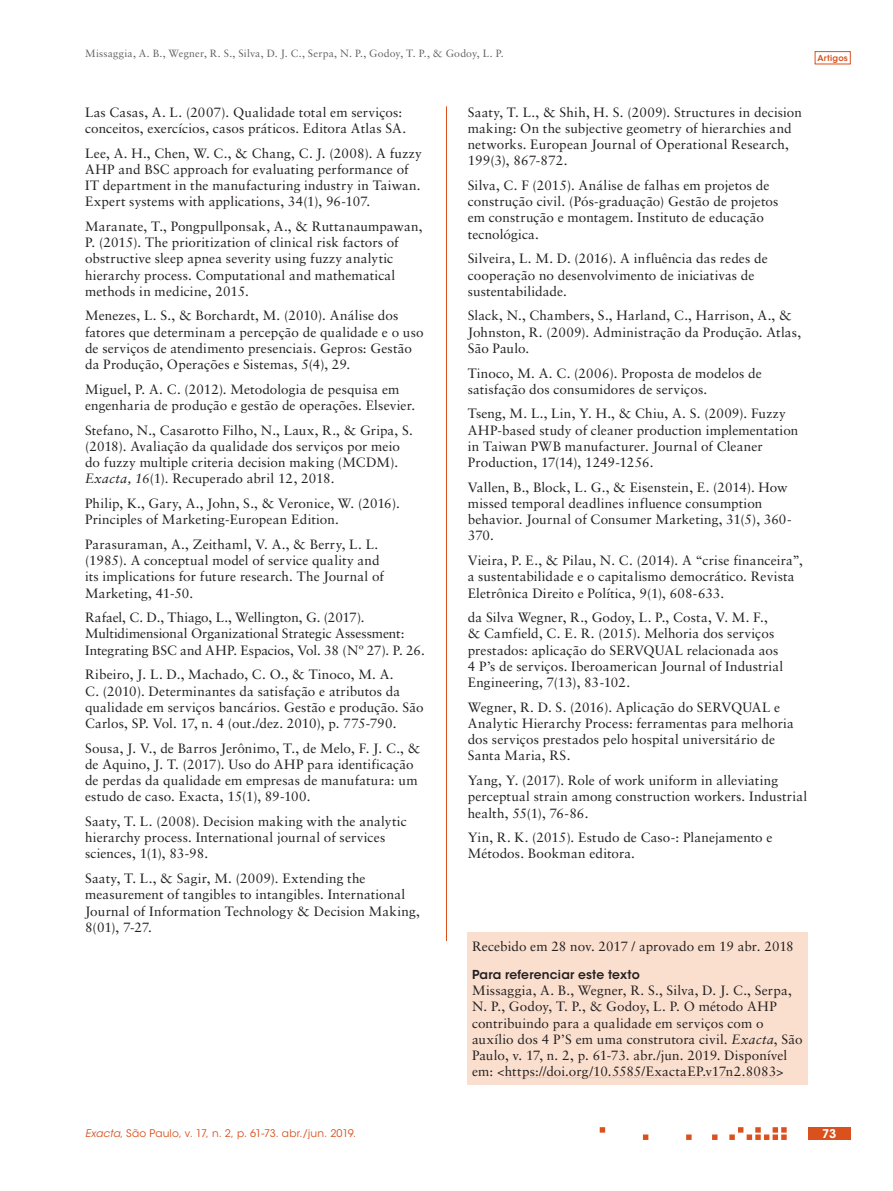
<style>
.page{position:relative;width:893px;height:1191px;background:#fff}
.page>*{position:absolute;margin:0;border:0;box-sizing:border-box;transform-origin:0 0}
.ex_Referencias{font:13.5px/16.2px "Sabon LT Std";letter-spacing:.01em;color:#231f20}
.ex_Tabela_-_titulo{font:600 12.3px "ITC Avant Garde Std";letter-spacing:.015em;color:#231f20}
.t1{font:600 12px "ITC Avant Garde Std";color:#fff}
.t2{font:10.5px "Sabon LT Std";letter-spacing:.02em;color:#636366}
.t3{font:10.5px "ITC Avant Garde Std";letter-spacing:.02em;color:#da511d}
.t4{font:600 8.25px "ITC Avant Garde Std";letter-spacing:.025em;color:#da511d}
.s1{font-style:italic}
</style>
<div class="page">
<svg style="left:600px;top:1127px;width:187px;height:13px"></svg>
<div style="left:815px;top:51px;width:35px;height:13px;border:1px solid #da511d"></div>
<div style="left:808px;top:1127px;width:42px;height:13px;background:#da511d"></div>
<hr style="left:446px;top:106px;width:1px;height:835px;background:#da511d">
<div style="left:468px;top:932px;width:340px;height:152px;background:#fadfce"></div>
<hr style="left:505px;top:1077px;width:271px;height:1px;background:#d1d2d4">
<p class="t2" style="left:85px;top:47px;width:420px">Missaggia, A. B., Wegner, R. S., Silva, D. J. C., Serpa, N. P., Godoy, T. P., &amp; Godoy, L. P.</p>
<p class="t4" style="left:817px;top:53px;width:32px">Artigos</p>
<p class="ex_Referencias" style="left:85px;top:104px;width:323px">Las Casas, A. L. (2007). Qualidade total em serviços: conceitos, exercícios, casos práticos. Editora Atlas SA.</p>
<p class="ex_Referencias" style="left:85px;top:145px;width:338px">Lee, A. H., Chen, W. C., &amp; Chang, C. J. (2008). A fuzzy AHP and BSC approach for evaluating performance of IT department in the manufacturing industry in Taiwan.<br>Expert systems with applications, 34(1), 96-107.</p>
<p class="ex_Referencias" style="left:85px;top:218px;width:339px">Maranate, T., Pongpullponsak, A., &amp; Ruttanaumpawan, P. (2015). The prioritization of clinical risk factors of obstructive sleep apnea severity using fuzzy analytic hierarchy process. Computational and mathematical methods in medicine, 2015.</p>
<p class="ex_Referencias" style="left:85px;top:307px;width:340px">Menezes, L. S., &amp; Borchardt, M. (2010). Análise dos fatores que determinam a percepção de qualidade e o uso de serviços de atendimento presenciais. Gepros: Gestão da Produção, Operações e Sistemas, 5(4), 29.</p>
<p class="ex_Referencias" style="left:85px;top:381px;width:332px">Miguel, P. A. C. (2012). Metodologia de pesquisa em engenharia de produção e gestão de operações. Elsevier.</p>
<p class="ex_Referencias" style="left:85px;top:422px;width:329px">Stefano, N., Casarotto Filho, N., Laux, R., &amp; Gripa, S. (2018). Avaliação da qualidade dos serviços por meio do fuzzy multiple criteria decision making (MCDM).<br><span class="s1">Exacta, 16</span>(1). Recuperado abril 12, 2018.</p>
<p class="ex_Referencias" style="left:85px;top:495px;width:316px">Philip, K., Gary, A., John, S., &amp; Veronice, W. (2016).<br>Principles of Marketing-European Edition.</p>
<p class="ex_Referencias" style="left:85px;top:536px;width:300px">Parasuraman, A., Zeithaml, V. A., &amp; Berry, L. L. (1985). A conceptual model of service quality and its implications for future research. The Journal of Marketing, 41-50.</p>
<p class="ex_Referencias" style="left:85px;top:609px;width:341px">Rafael, C. D., Thiago, L., Wellington, G. (2017).<br>Multidimensional Organizational Strategic Assessment:<br>Integrating BSC and AHP. Espacios, Vol. 38 (Nº 27). P. 26.</p>
<p class="ex_Referencias" style="left:85px;top:666px;width:340px">Ribeiro, J. L. D., Machado, C. O., &amp; Tinoco, M. A.<br>C. (2010). Determinantes da satisfação e atributos da qualidade em serviços bancários. Gestão e produção. São Carlos, SP. Vol. 17, n. 4 (out./dez. 2010), p. 775-790.</p>
<p class="ex_Referencias" style="left:85px;top:740px;width:337px">Sousa, J. V., de Barros Jerônimo, T., de Melo, F. J. C., &amp; de Aquino, J. T. (2017). Uso do AHP para identificação de perdas da qualidade em empresas de manufatura: um estudo de caso. Exacta, 15(1), 89-100.</p>
<p class="ex_Referencias" style="left:85px;top:813px;width:323px">Saaty, T. L. (2008). Decision making with the analytic hierarchy process. International journal of services sciences, 1(1), 83-98.</p>
<p class="ex_Referencias" style="left:85px;top:870px;width:336px">Saaty, T. L., &amp; Sagir, M. (2009). Extending the measurement of tangibles to intangibles. International Journal of Information Technology &amp; Decision Making, 8(01), 7-27.</p>
<p class="ex_Referencias" style="left:468px;top:104px;width:336px">Saaty, T. L., &amp; Shih, H. S. (2009). Structures in decision making: On the subjective geometry of hierarchies and networks. European Journal of Operational Research, 199(3), 867-872.</p>
<p class="ex_Referencias" style="left:468px;top:177px;width:312px">Silva, C. F (2015). Análise de falhas em projetos de construção civil. (Pós-graduação) Gestão de projetos em construção e montagem. Instituto de educação tecnológica.</p>
<p class="ex_Referencias" style="left:468px;top:250px;width:301px">Silveira, L. M. D. (2016). A influência das redes de cooperação no desenvolvimento de iniciativas de sustentabilidade.</p>
<p class="ex_Referencias" style="left:468px;top:307px;width:335px">Slack, N., Chambers, S., Harland, C., Harrison, A., &amp;<br>Johnston, R. (2009). Administração da Produção. Atlas,<br>São Paulo.</p>
<p class="ex_Referencias" style="left:468px;top:364px;width:296px">Tinoco, M. A. C. (2006). Proposta de modelos de satisfação dos consumidores de serviços.</p>
<p class="ex_Referencias" style="left:468px;top:405px;width:332px">Tseng, M. L., Lin, Y. H., &amp; Chiu, A. S. (2009). Fuzzy AHP-based study of cleaner production implementation in Taiwan PWB manufacturer. Journal of Cleaner Production, 17(14), 1249-1256.</p>
<p class="ex_Referencias" style="left:468px;top:479px;width:325px">Vallen, B., Block, L. G., &amp; Eisenstein, E. (2014). How missed temporal deadlines influence consumption behavior. Journal of Consumer Marketing, 31(5), 360- 370.</p>
<p class="ex_Referencias" style="left:468px;top:552px;width:337px">Vieira, P. E., &amp; Pilau, N. C. (2014). A “crise financeira”, a sustentabilidade e o capitalismo democrático. Revista<br>Eletrônica Direito e Política, 9(1), 608-633.</p>
<p class="ex_Referencias" style="left:468px;top:609px;width:317px">da Silva Wegner, R., Godoy, L. P., Costa, V. M. F., &amp; Camfield, C. E. R. (2015). Melhoria dos serviços prestados: aplicação do SERVQUAL relacionada aos 4 P’s de serviços. Iberoamerican Journal of Industrial Engineering, 7(13), 83-102.</p>
<p class="ex_Referencias" style="left:468px;top:699px;width:328px">Wegner, R. D. S. (2016). Aplicação do SERVQUAL e Analytic Hierarchy Process: ferramentas para melhoria dos serviços prestados pelo hospital universitário de Santa Maria, RS.</p>
<p class="ex_Referencias" style="left:468px;top:772px;width:341px">Yang, Y. (2017). Role of work uniform in alleviating perceptual strain among construction workers. Industrial health, 55(1), 76-86.</p>
<p class="ex_Referencias" style="left:468px;top:829px;width:306px">Yin, R. K. (2015). Estudo de Caso-: Planejamento e<br>Métodos. Bookman editora.</p>
<p class="ex_Referencias" style="left:472px;top:938px;width:323px">Recebido em 28 nov. 2017 / aprovado em 19 abr. 2018</p>
<p class="ex_Tabela_-_titulo" style="left:472px;top:966px;width:169px">Para referenciar este texto</p>
<p class="ex_Referencias" style="left:472px;top:982px;width:332px">Missaggia, A. B., Wegner, R. S., Silva, D. J. C., Serpa, N. P., Godoy, T. P., &amp; Godoy, L. P. O método AHP contribuindo para a qualidade em serviços com o auxílio dos 4 P’S em uma construtora civil. <span class="s1">Exacta</span>, São Paulo, v. 17, n. 2, p. 61-73. abr./jun. 2019. Disponível em: &lt;https://doi.org/10.5585/ExactaEP.v17n2.8083&gt;</p>
<p class="t3" style="left:85px;top:1127px;width:273px"><span class="s1">Exacta</span>, São Paulo, v. 17, n. 2, p. 61-73. abr./jun. 2019.</p>
<p class="t1" style="left:822px;top:1126px;width:16px">73</p>
</div>
